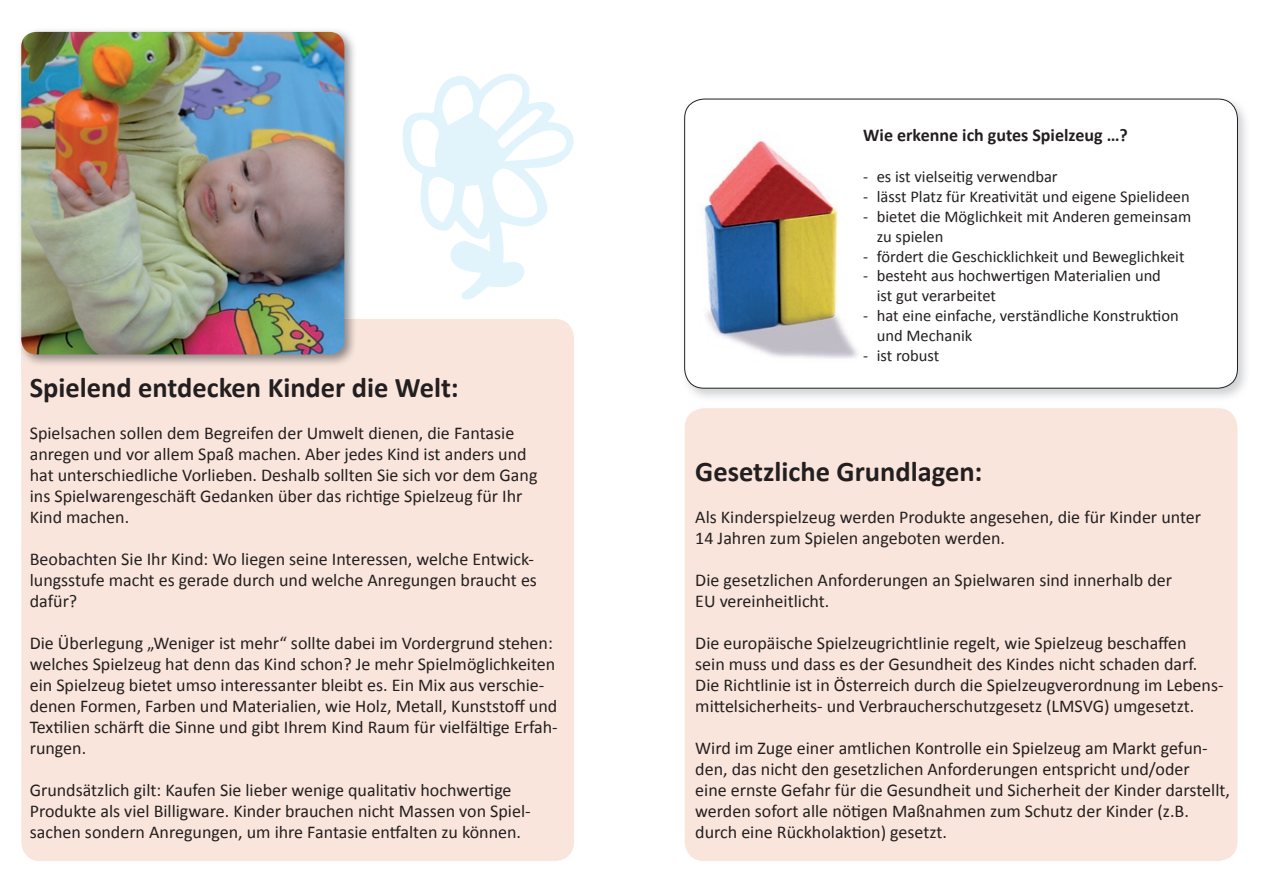
<style>
.page{position:relative;width:1263px;height:893px;background:#fff}
.page>*{position:absolute;margin:0;border:0;box-sizing:border-box;transform-origin:0 0}
.t1{font:282px "Childs Play Dingbats";color:#e1f4fc}
.t2{font:700 28.5px "Calibri";color:#231f20}
.t3{font:18px/21px "Calibri";color:#231f20}
.t4{font:700 18px "Calibri";color:#231f20}
.t5{font:16.5px/19.8px "Calibri";color:#231f20}
</style>
<div class="page">
<div style="left:685px;top:408px;width:552px;height:453px;background:#f9e5dc;border-radius:20px"></div>
<img style="left:684px;top:98px;width:562px;height:300px">
<div style="left:685px;top:99px;width:552px;height:289px;background:#fff;border-radius:20px"></div>
<div style="left:21px;top:319px;width:553px;height:542px;background:#f9e5dc;border-radius:20px"></div>
<img style="left:20px;top:30px;width:335px;height:317px">
<img style="left:23px;top:319px;width:332px;height:45px">
<img style="left:21px;top:32px;width:323px;height:322px">
<img style="left:704px;top:141px;width:153px;height:218px">
<h1 class="t1" style="left:394px;top:45px;width:189px">●</h1>
<h2 class="t2" style="left:30px;top:370px;width:431px">Spielend entdecken Kinder die Welt:</h2>
<p class="t3" style="left:30px;top:421px;width:509px">Spielsachen sollen dem Begreifen der Umwelt dienen, die Fantasie anregen und vor allem Spaß machen. Aber jedes Kind ist anders und hat unterschiedliche Vorlieben. Deshalb sollten Sie sich vor dem Gang ins Spielwarengeschäft Gedanken über das richtige Spielzeug für Ihr Kind machen.</p>
<p class="t3" style="left:30px;top:547px;width:509px">Beobachten Sie Ihr Kind: Wo liegen seine Interessen, welche Entwick&shy;lungsstufe macht es gerade durch und welche Anregungen braucht es dafür?</p>
<p class="t3" style="left:30px;top:631px;width:529px">Die Überlegung „Weniger ist mehr“ sollte dabei im Vordergrund stehen: welches Spielzeug hat denn das Kind schon? Je mehr Spielmöglichkeiten ein Spielzeug bietet umso interessanter bleibt es. Ein Mix aus verschie&shy;denen Formen, Farben und Materialien, wie Holz, Metall, Kunststoff und Textilien schärft die Sinne und gibt Ihrem Kind Raum für vielfältige Erfah&shy;rungen.</p>
<p class="t3" style="left:30px;top:778px;width:502px">Grundsätzlich gilt: Kaufen Sie lieber wenige qualitativ hochwertige<br>Produkte als viel Billigware. Kinder brauchen nicht Massen von Spiel&shy;sachen sondern Anregungen, um ihre Fantasie entfalten zu können.</p>
<p class="t4" style="left:863px;top:124px;width:266px">Wie erkenne ich gutes Spielzeug …?</p>
<p class="t5" style="left:863px;top:166px;width:196px">- es ist vielseitig verwendbar</p>
<p class="t5" style="left:863px;top:186px;width:328px">- lässt Platz für Kreativität und eigene Spielideen</p>
<p class="t5" style="left:877px;top:206px;width:316px;text-indent:-13px">- bietet die Möglichkeit mit Anderen gemeinsam zu spielen</p>
<p class="t5" style="left:863px;top:246px;width:323px">- fördert die Geschicklichkeit und Beweglichkeit</p>
<p class="t5" style="left:877px;top:265px;width:286px;text-indent:-13px">- besteht aus hochwertigen Materialien und ist gut verarbeitet</p>
<p class="t5" style="left:877px;top:305px;width:303px;text-indent:-13px">- hat eine einfache, verständliche Konstruktion und Mechanik</p>
<p class="t5" style="left:863px;top:345px;width:78px">- ist robust</p>
<h2 class="t2" style="left:695px;top:454px;width:289px">Gesetzliche Grundlagen:</h2>
<p class="t3" style="left:695px;top:505px;width:507px">Als Kinderspielzeug werden Produkte angesehen, die für Kinder unter<br>14 Jahren zum Spielen angeboten werden.</p>
<p class="t3" style="left:695px;top:568px;width:478px">Die gesetzlichen Anforderungen an Spielwaren sind innerhalb der<br>EU vereinheitlicht.</p>
<p class="t3" style="left:695px;top:631px;width:530px">Die europäische Spielzeugrichtlinie regelt, wie Spielzeug beschaffen<br>sein muss und dass es der Gesundheit des Kindes nicht schaden darf.<br>Die Richtlinie ist in Österreich durch die Spielzeugverordnung im Lebens&shy;mittelsicherheits- und Verbraucherschutzgesetz (LMSVG) umgesetzt.</p>
<p class="t3" style="left:695px;top:736px;width:536px">Wird im Zuge einer amtlichen Kontrolle ein Spielzeug am Markt gefun&shy;den, das nicht den gesetzlichen Anforderungen entspricht und/oder<br>eine ernste Gefahr für die Gesundheit und Sicherheit der Kinder darstellt, werden sofort alle nötigen Maßnahmen zum Schutz der Kinder (z.B. durch eine Rückholaktion) gesetzt.</p>
</div>
